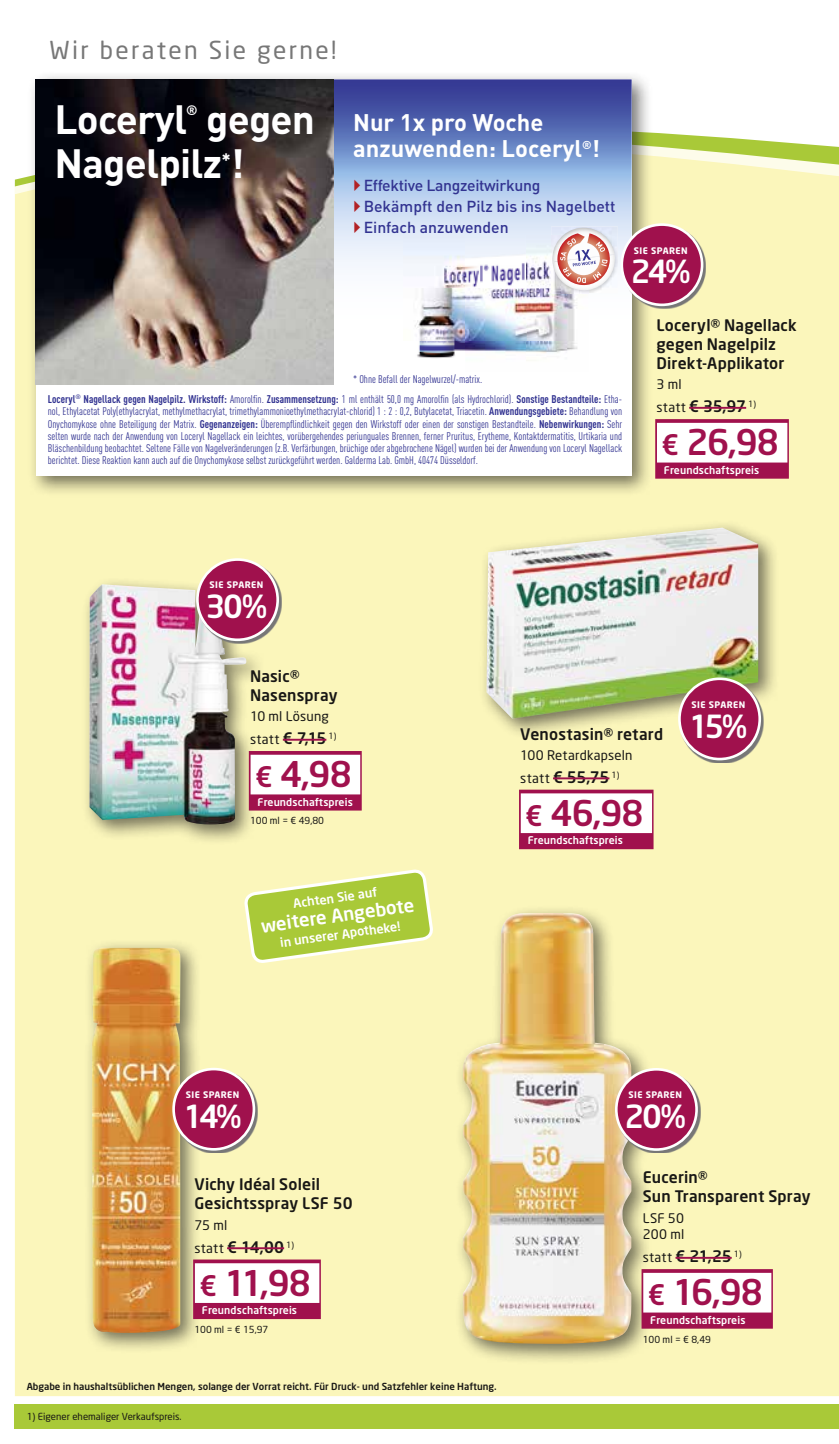
<style>
.page{position:relative;width:839px;height:1444px;background:#fff}
.page>*{position:absolute;margin:0;border:0;box-sizing:border-box;transform-origin:0 0}
.t1{font:700 40.43px/43.6px "DIN";letter-spacing:-.02em;color:#fff}
.t2{font:500 35px "Neo Sans";letter-spacing:-.025em;color:#a0114d}
.t3{font:500 31.5px "Neo Sans";letter-spacing:-.09em;color:#fff}
.t4{font:24.5px "Neo Sans";letter-spacing:.095em;color:#777}
.t5{font:700 23.8px/25.6px "DIN";color:#fff}
.t6{font:500 18.38px "Neo Sans";color:#fff}
.t7{font:500 15.75px/19.2px "Neo Sans";letter-spacing:.01em;color:#181715}
.t8{font:500 15.75px/21px "DIN";color:#323391}
.t9{font:700 13.65px "DIN";color:#fff}
.t10{font:13.12px/16.6px "Neo Sans";letter-spacing:.015em;color:#181715}
.t11{font:500 12.42px "Neo Sans";color:#fff}
.t12{font:11.03px/12.2px "DIN Cond";color:#323391;text-align:justify}
.t13{font:500 10.5px "Neo Sans";letter-spacing:.01em;color:#fff}
.t14{font:500 9.62px "Neo Sans";color:#181715}
.t15{font:9.62px "Neo Sans";color:#181715}
.t16{font:700 8.92px "Neo Sans";letter-spacing:.05em;color:#fff}
.s1{font-weight:700}
.s2{font-weight:400;font-size:13.12px}
.s3{font-size:28px}
.s4{font-weight:500;font-size:15.75px}
</style>
<div class="page">
<div style="left:15px;top:1404px;width:823px;height:25px;background:#a9c938"></div>
<div style="left:15px;top:229px;width:823px;height:1167px;background:#fbf6bb"></div>
<svg style="left:15px;top:132px;width:823px;height:94px;fill:#fbf6bb"></svg>
<div style="left:27px;top:71px;width:625px;height:427px;background:#181715;opacity:.6"></div>
<div style="left:36px;top:79px;width:595px;height:397px;background:#fff"></div>
<svg style="left:334px;top:79px;width:297px;height:196px"></svg>
<img style="left:36px;top:79px;width:298px;height:306px">
<img style="left:415px;top:288px;width:163px;height:70px">
<img style="left:404px;top:236px;width:147px;height:52px">
<img style="left:551px;top:226px;width:66px;height:67px">
<img style="left:551px;top:262px;width:37px;height:31px">
<img style="left:551px;top:228px;width:63px;height:34px">
<img style="left:552px;top:255px;width:64px;height:37px">
<img style="left:552px;top:254px;width:62px;height:8px">
<svg style="left:557px;top:233px;width:53px;height:52px"></svg>
<div style="left:655px;top:419px;width:133px;height:60px;background:#a0114d"></div>
<div style="left:656px;top:423px;width:131px;height:39px;background:#fff"></div>
<hr style="left:689px;top:407px;width:57px;height:2px;background:#a0114d">
<svg style="left:622px;top:226px;width:83px;height:83px"></svg>
<div style="left:621px;top:225px;width:81px;height:80px;background:#a0114d;border-radius:50%"></div>
<div style="left:620px;top:223px;width:83px;height:83px;border:3px solid #fff;border-radius:50%"></div>
<div style="left:478px;top:520px;width:301px;height:219px;background:#181715;opacity:.6"></div>
<img style="left:486px;top:527px;width:272px;height:192px">
<div style="left:519px;top:789px;width:134px;height:60px;background:#a0114d"></div>
<div style="left:520px;top:793px;width:132px;height:40px;background:#fff"></div>
<hr style="left:553px;top:777px;width:56px;height:2px;background:#a0114d">
<svg style="left:680px;top:680px;width:83px;height:83px"></svg>
<div style="left:679px;top:679px;width:80px;height:80px;background:#a0114d;border-radius:50%"></div>
<div style="left:678px;top:677px;width:82px;height:83px;border:3px solid #fff;border-radius:50%"></div>
<svg style="left:245px;top:870px;width:187px;height:92px"></svg>
<div style="left:455px;top:904px;width:197px;height:460px;background:#181715;opacity:.6"></div>
<img style="left:462px;top:913px;width:169px;height:430px">
<div style="left:641px;top:1269px;width:131px;height:59px;background:#a0114d"></div>
<div style="left:643px;top:1272px;width:128px;height:40px;background:#fff"></div>
<hr style="left:675px;top:1256px;width:56px;height:2px;background:#a0114d">
<svg style="left:617px;top:1070px;width:83px;height:83px"></svg>
<div style="left:616px;top:1069px;width:80px;height:80px;background:#a0114d;border-radius:50%"></div>
<div style="left:615px;top:1068px;width:82px;height:83px;border:3px solid #fff;border-radius:50%"></div>
<div style="left:84px;top:939px;width:117px;height:415px;background:#181715;opacity:.6"></div>
<img style="left:92px;top:947px;width:90px;height:387px">
<div style="left:193px;top:1259px;width:128px;height:60px;background:#a0114d"></div>
<div style="left:195px;top:1263px;width:124px;height:40px;background:#fff"></div>
<hr style="left:227px;top:1247px;width:57px;height:2px;background:#a0114d">
<svg style="left:175px;top:1070px;width:83px;height:83px"></svg>
<div style="left:173px;top:1069px;width:81px;height:80px;background:#a0114d;border-radius:50%"></div>
<div style="left:172px;top:1067px;width:83px;height:83px;border:3px solid #fff;border-radius:50%"></div>
<div style="left:81px;top:576px;width:185px;height:269px;background:#181715;opacity:.6"></div>
<img style="left:89px;top:584px;width:157px;height:240px">
<div style="left:249px;top:751px;width:112px;height:59px;background:#a0114d"></div>
<div style="left:250px;top:755px;width:110px;height:39px;background:#fff"></div>
<hr style="left:283px;top:739px;width:43px;height:1px;background:#a0114d">
<svg style="left:198px;top:560px;width:83px;height:83px;fill:#fbf6bb"></svg>
<div style="left:197px;top:559px;width:80px;height:81px;background:#a0114d;border-radius:50%"></div>
<div style="left:196px;top:558px;width:83px;height:83px;border:3px solid #fff;border-radius:50%"></div>
<svg style="left:354px;top:180px;width:6px;height:11px"></svg>
<svg style="left:354px;top:201px;width:6px;height:11px"></svg>
<svg style="left:354px;top:222px;width:6px;height:11px"></svg>
<h3 class="t4" style="left:50px;top:35px;width:288px">Wir beraten Sie gerne!</h3>
<h1 class="t1" style="left:55px;top:96px;width:134px">Loceryl</h1>
<p class="t9" style="left:186px;top:101px;width:13px">®</p>
<h1 class="t1" style="left:55px;top:96px;width:262px;text-indent:151px">gegen<br>Nagelpilz<sup>*</sup>!</h1>
<h3 class="t5" style="left:353px;top:109px;width:248px">Nur 1x pro Woche anzuwenden: Loceryl<sup>®</sup>!</h3>
<h3 class="t8" style="left:363px;top:175px;width:253px">Effektive Langzeitwirkung<br>Bekämpft den Pilz bis ins Nagelbett<br>Einfach anzuwenden</h3>
<p class="t16" style="left:633px;top:244px;width:55px">SIE SPAREN</p>
<h3 class="t3" style="left:630px;top:252px;width:61px">24%</h3>
<p class="t12" style="left:353px;top:373px;width:131px">* Ohne Befall der Nagelwurzel/-matrix.</p>
<p class="t12" style="left:48px;top:393px;width:575px"><span class="s1">Loceryl</span><sup>®</sup> <span class="s1">Nagellack gegen Nagelpilz. Wirkstoff:</span> Amorolfin. <span class="s1">Zusammensetzung:</span> 1 ml enthält 50,0 mg Amorolfin (als Hydrochlorid). <span class="s1">Sonstige Bestandteile:</span> Etha&shy;nol, Ethylacetat Poly(ethylacrylat, methylmethacrylat, trimethylammonioethylmethacrylat-chlorid) 1 : 2 : 0,2, Butylacetat, Triacetin. <span class="s1">Anwendungsgebiete:</span> Behandlung von Onychomykose ohne Beteiligung der Matrix. <span class="s1">Gegenanzeigen:</span> Überempflindlichkeit gegen den Wirkstoff oder einen der sonstigen Bestandteile. <span class="s1">Nebenwirkungen:</span> Sehr selten wurde nach der Anwendung von Loceryl Nagellack ein leichtes, vorübergehendes periunguales Brennen, ferner Pruritus, Erytheme, Kontaktdermatitis, Urtikaria und Bläschenbildung beobachtet. Seltene Fälle von Nagelveränderungen (z.B. Verfärbungen, brüchige oder abgebrochene Nägel) wurden bei der Anwendung von Loceryl Nagellack berichtet. Diese Reaktion kann auch auf die Onychomykose selbst zurückgeführt werden. Galderma Lab. GmbH, 40474 Düsseldorf.</p>
<h3 class="t7" style="left:656px;top:315px;width:142px">Loceryl® Nagellack gegen Nagelpilz<br>Direkt-Applikator</h3>
<p class="t10" style="left:656px;top:376px;width:27px">3 ml</p>
<h3 class="t7" style="left:656px;top:396px;width:101px"><span class="s2">statt</span> € 35,97 <sup>1)</sup></h3>
<h2 class="t2" style="left:661px;top:420px;width:119px"><span class="s3">€</span> 26,98</h2>
<p class="t13" style="left:663px;top:463px;width:97px">Freundschaftspreis</p>
<p class="t16" style="left:209px;top:579px;width:55px">SIE SPAREN</p>
<h3 class="t3" style="left:205px;top:587px;width:63px">30%</h3>
<h3 class="t7" style="left:250px;top:666px;width:89px">Nasic®<br>Nasenspray</h3>
<p class="t10" style="left:250px;top:705px;width:88px;line-height:22.8px">10 ml Lösung statt <span class="s4">€ 7,15</span> <sup>1)</sup></p>
<h2 class="t2" style="left:255px;top:752px;width:98px"><span class="s3">€</span> 4,98</h2>
<p class="t13" style="left:257px;top:795px;width:97px">Freundschaftspreis</p>
<p class="t15" style="left:250px;top:815px;width:76px">100 ml = € 49,80</p>
<p class="t11" style="left:292px;top:896px;width:86px;rotate:-8deg">Achten Sie auf</p>
<h3 class="t6" style="left:259px;top:914px;width:156px;rotate:-8deg">weitere Angebote</h3>
<p class="t11" style="left:279px;top:935px;width:123px;rotate:-8deg">in unserer Apotheke!</p>
<h3 class="t7" style="left:520px;top:724px;width:144px">Venostasin® retard</h3>
<p class="t10" style="left:520px;top:746px;width:114px">100 Retardkapseln</p>
<h3 class="t7" style="left:520px;top:767px;width:101px"><span class="s2">statt</span> € 55,75 <sup>1)</sup></h3>
<h2 class="t2" style="left:525px;top:790px;width:120px"><span class="s3">€</span> 46,98</h2>
<p class="t13" style="left:527px;top:834px;width:97px">Freundschaftspreis</p>
<p class="t16" style="left:691px;top:698px;width:55px">SIE SPAREN</p>
<h3 class="t3" style="left:689px;top:706px;width:60px">15%</h3>
<p class="t16" style="left:186px;top:1089px;width:55px">SIE SPAREN</p>
<h3 class="t3" style="left:183px;top:1096px;width:60px">14%</h3>
<h3 class="t7" style="left:194px;top:1174px;width:160px">Vichy Idéal Soleil<br>Gesichtsspray LSF 50</h3>
<p class="t10" style="left:194px;top:1216px;width:34px">75 ml</p>
<h3 class="t7" style="left:194px;top:1236px;width:101px"><span class="s2">statt</span> € 14,00 <sup>1)</sup></h3>
<h2 class="t2" style="left:199px;top:1260px;width:113px"><span class="s3">€</span> 11,98</h2>
<p class="t13" style="left:202px;top:1303px;width:97px">Freundschaftspreis</p>
<p class="t15" style="left:194px;top:1323px;width:76px">100 ml = € 15,97</p>
<p class="t14" style="left:27px;top:1380px;width:471px">Abgabe in haushaltsüblichen Mengen, solange der Vorrat reicht. Für Druck- und Satzfehler keine Haftung.</p>
<p class="t15" style="left:27px;top:1411px;width:156px">1) Eigener ehemaliger Verkaufspreis.</p>
<p class="t16" style="left:628px;top:1089px;width:55px">SIE SPAREN</p>
<h3 class="t3" style="left:624px;top:1096px;width:63px">20%</h3>
<h3 class="t7" style="left:642px;top:1167px;width:169px">Eucerin®<br>Sun Transparent Spray</h3>
<p class="t10" style="left:642px;top:1209px;width:43px">LSF 50<br>200 ml</p>
<h3 class="t7" style="left:642px;top:1246px;width:100px"><span class="s2">statt</span> € 21,25 <sup>1)</sup></h3>
<h2 class="t2" style="left:647px;top:1270px;width:117px"><span class="s3">€</span> 16,98</h2>
<p class="t13" style="left:650px;top:1313px;width:97px">Freundschaftspreis</p>
<p class="t15" style="left:642px;top:1333px;width:70px">100 ml = € 8,49</p>
</div>
